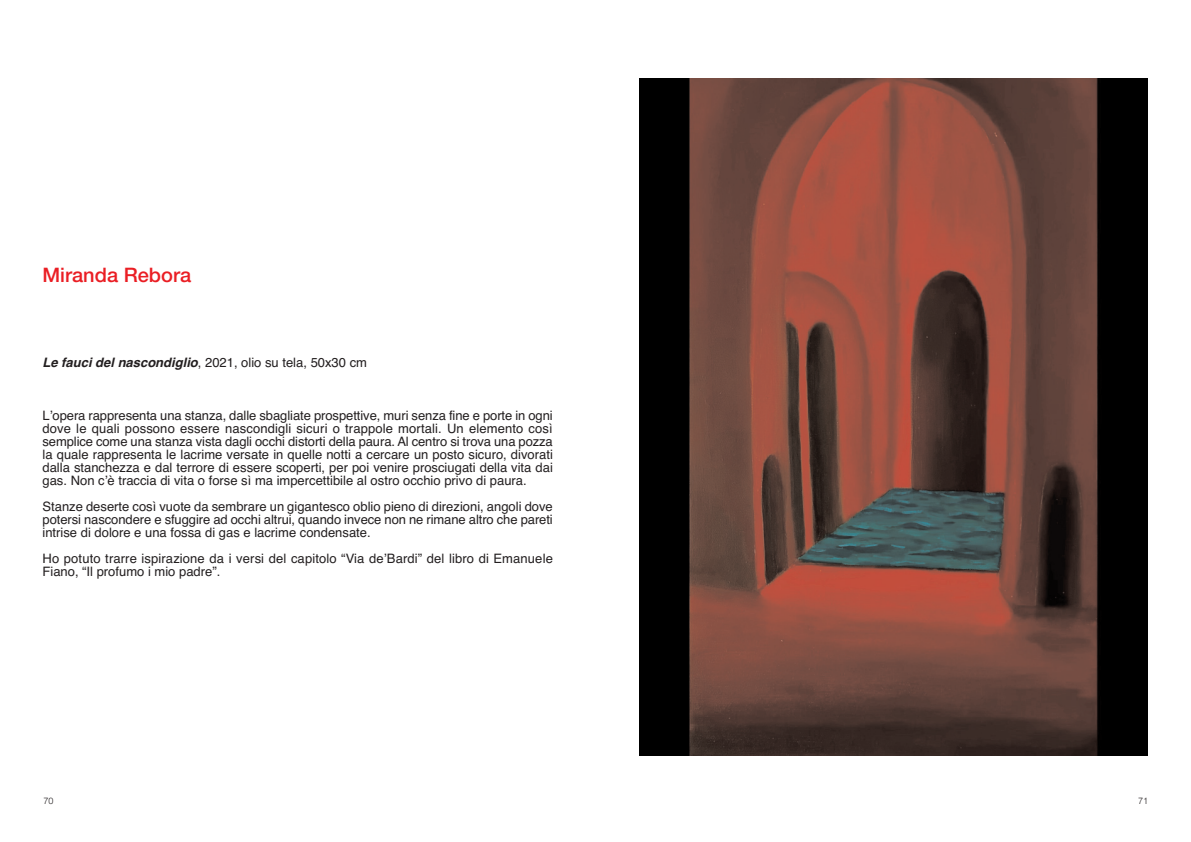
<style>
.page{position:relative;width:1191px;height:842px;background:#fff}
.page>*{position:absolute;margin:0;border:0;box-sizing:border-box;transform-origin:0 0}
.t1{font:500 20px "Helvetica Neue";color:#ea1e24}
.t2{font:13px/13px "Helvetica";color:#231f20;text-align:justify}
.t3{font:300 9px "Helvetica";color:#231f20}
.s1{font-weight:700;font-style:italic}
</style>
<div class="page">
<img style="left:639px;top:78px;width:508px;height:677px">
<h1 class="t1" style="left:43px;top:268px;width:150px">Miranda Rebora</h1>
<p class="t2" style="left:43px;top:357px;width:326px"><span class="s1">Le fauci del nascondiglio</span>, 2021, olio su tela, 50x30 cm</p>
<p class="t2" style="left:43px;top:410px;width:512px">Lʼopera rappresenta una stanza, dalle sbagliate prospettive, muri senza fine e porte in ogni dove le quali possono essere nascondigli sicuri o trappole mortali. Un elemento così semplice come una stanza vista dagli occhi distorti della paura. Al centro si trova una pozza la quale rappresenta le lacrime versate in quelle notti a cercare un posto sicuro, divorati dalla stanchezza e dal terrore di essere scoperti, per poi venire prosciugati della vita dai gas. Non cʼè traccia di vita o forse sì ma impercettibile al ostro occhio privo di paura.</p>
<p class="t2" style="left:43px;top:501px;width:512px">Stanze deserte così vuote da sembrare un gigantesco oblio pieno di direzioni, angoli dove potersi nascondere e sfuggire ad occhi altrui, quando invece non ne rimane altro che pareti intrise di dolore e una fossa di gas e lacrime condensate.</p>
<p class="t2" style="left:43px;top:553px;width:512px">Ho potuto trarre ispirazione da i versi del capitolo “Via deʼBardi” del libro di Emanuele<br>Fiano, “Il profumo i mio padre”.</p>
<p class="t3" style="left:44px;top:797px;width:12px">70</p>
<p class="t3" style="left:1138px;top:797px;width:12px">71</p>
</div>
